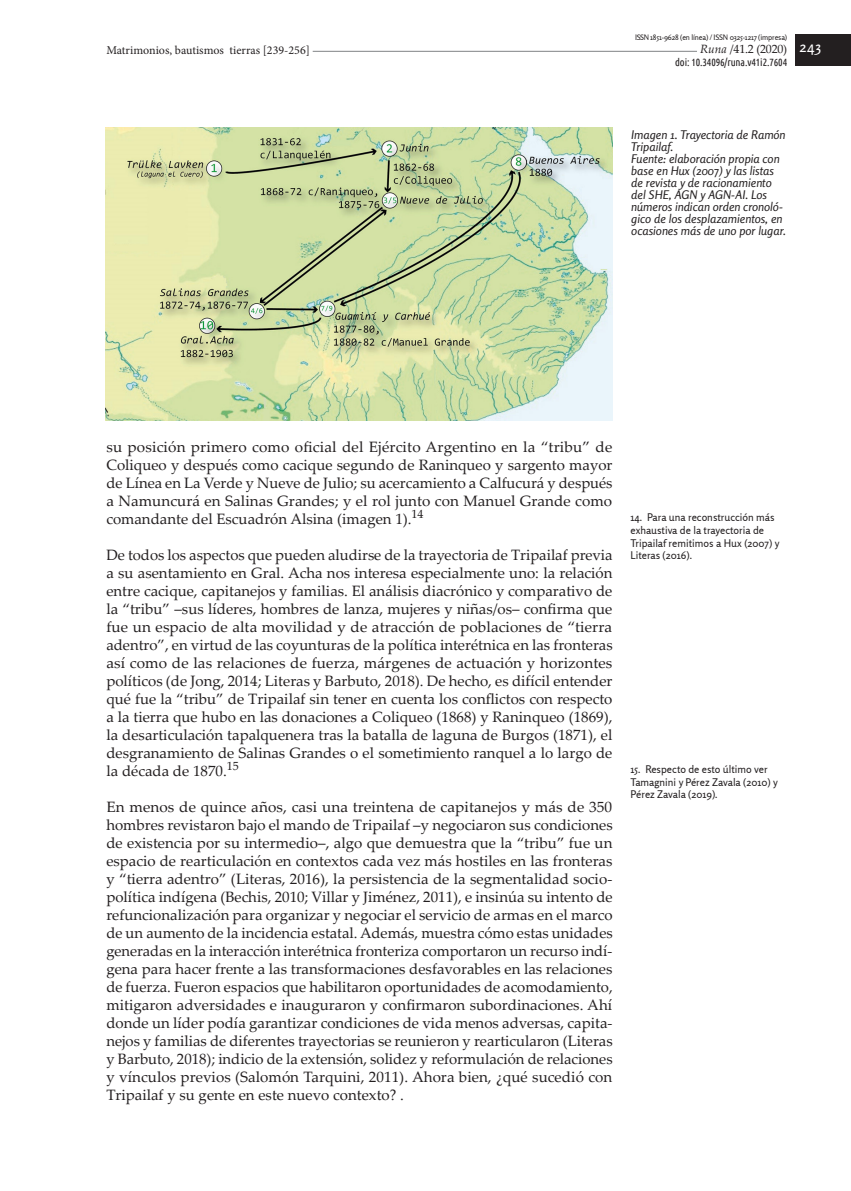
<style>
.page{position:relative;width:851px;height:1191px;background:#fff}
.page>*{position:absolute;margin:0;border:0;box-sizing:border-box;transform-origin:0 0}
.Art____Texto_princip{font:15px/18px "Palatino Linotype";color:#231f20;text-align:justify}
.t1{font:15px "Rosario";color:#fff}
.Img____Epígrafe_infe{font:italic 12px/12px "Rosario";color:#231f20}
.t2{font:12px "Minion Pro";color:#231f20}
.t3{font:12px "Palatino Linotype";letter-spacing:-.02em;color:#231f20}
.t4{font:10.5px/12.6px "Rosario";color:#231f20}
.t5{font:10.5px "Ubuntu Condensed";letter-spacing:-.01em;color:#231f20}
.t6{font:7.5px "Rosario";letter-spacing:-.02em;color:#231f20}
.s1{font-style:italic}
</style>
<div class="page">
<hr style="left:112px;top:51px;width:625px;height:1px;background:#808285">
<div style="left:697px;top:43px;width:90px;height:15px;background:#fff"></div>
<div style="left:795px;top:34px;width:55px;height:32px;background:#231f20"></div>
<div style="left:106px;top:43px;width:206px;height:15px;background:#fff"></div>
<img style="left:106px;top:128px;width:506px;height:293px">
<p class="t6" style="left:635px;top:33px;width:153px">ISSN 1851-9628 (en línea) / ISSN 0325-1217 (impresa)</p>
<p class="t3" style="left:700px;top:41px;width:89px"><span class="s1">Runa</span> /41.2 (2020)</p>
<p class="t5" style="left:675px;top:56px;width:114px">doi: 10.34096/runa.v41i2.7604</p>
<p class="t2" style="left:106px;top:42px;width:205px">Matrimonios, bautismos tierras [239-256]</p>
<p class="t1" style="left:799px;top:38px;width:23px">243</p>
<p class="Img____Epígrafe_infe" style="left:631px;top:129px;width:156px">Imagen 1. Trayectoria de Ramón<br>Tripailaf.<br>Fuente: elaboración propia con base en Hux (2007) y las listas de revista y de racionamiento del SHE, AGN y AGN-AI. Los números indican orden cronoló&shy;gico de los desplazamientos, en ocasiones más de uno por lugar.</p>
<p class="Art____Texto_princip" style="left:106px;top:437px;width:507px">su posición primero como oficial del Ejército Argentino en la “tribu” de Coliqueo y después como cacique segundo de Raninqueo y sargento mayor de Línea en La Verde y Nueve de Julio; su acercamiento a Calfucurá y después a Namuncurá en Salinas Grandes; y el rol junto con Manuel Grande como comandante del Escuadrón Alsina (imagen 1).<sup>14</sup></p>
<p class="Art____Texto_princip" style="left:106px;top:545px;width:508px">De todos los aspectos que pueden aludirse de la trayectoria de Tripailaf previa a su asentamiento en Gral. Acha nos interesa especialmente uno: la relación entre cacique, capitanejos y familias. El análisis diacrónico y comparativo de la “tribu” –sus líderes, hombres de lanza, mujeres y niñas/os– confirma que fue un espacio de alta movilidad y de atracción de poblaciones de “tierra adentro”, en virtud de las coyunturas de la política interétnica en las fronteras así como de las relaciones de fuerza, márgenes de actuación y horizontes políticos (de Jong, 2014; Literas y Barbuto, 2018). De hecho, es difícil entender qué fue la “tribu” de Tripailaf sin tener en cuenta los conflictos con respecto a la tierra que hubo en las donaciones a Coliqueo (1868) y Raninqueo (1869), la desarticulación tapalquenera tras la batalla de laguna de Burgos (1871), el desgranamiento de Salinas Grandes o el sometimiento ranquel a lo largo de la década de 1870.<sup>15</sup></p>
<p class="Art____Texto_princip" style="left:106px;top:797px;width:508px">En menos de quince años, casi una treintena de capitanejos y más de 350 hombres revistaron bajo el mando de Tripailaf –y negociaron sus condiciones de existencia por su intermedio–, algo que demuestra que la “tribu” fue un espacio de rearticulación en contextos cada vez más hostiles en las fronteras y “tierra adentro” (Literas, 2016), la persistencia de la segmentalidad socio&shy;política indígena (Bechis, 2010; Villar y Jiménez, 2011), e insinúa su intento de refuncionalización para organizar y negociar el servicio de armas en el marco de un aumento de la incidencia estatal. Además, muestra cómo estas unidades generadas en la interacción interétnica fronteriza comportaron un recurso indí&shy;gena para hacer frente a las transformaciones desfavorables en las relaciones de fuerza. Fueron espacios que habilitaron oportunidades de acomodamiento, mitigaron adversidades e inauguraron y confirmaron subordinaciones. Ahí donde un líder podía garantizar condiciones de vida menos adversas, capita&shy;nejos y familias de diferentes trayectorias se reunieron y rearticularon (Literas y Barbuto, 2018); indicio de la extensión, solidez y reformulación de relaciones y vínculos previos (Salomón Tarquini, 2011). Ahora bien, ¿qué sucedió con Tripailaf y su gente en este nuevo contexto? .</p>
<p class="t4" style="left:630px;top:511px;width:150px">14. Para una reconstrucción más exhaustiva de la trayectoria de<br>Tripailaf remitimos a Hux (2007) y<br>Literas (2016).</p>
<p class="t4" style="left:630px;top:763px;width:149px">15. Respecto de esto último ver<br>Tamagnini y Pérez Zavala (2010) y<br>Pérez Zavala (2019).</p>
</div>
